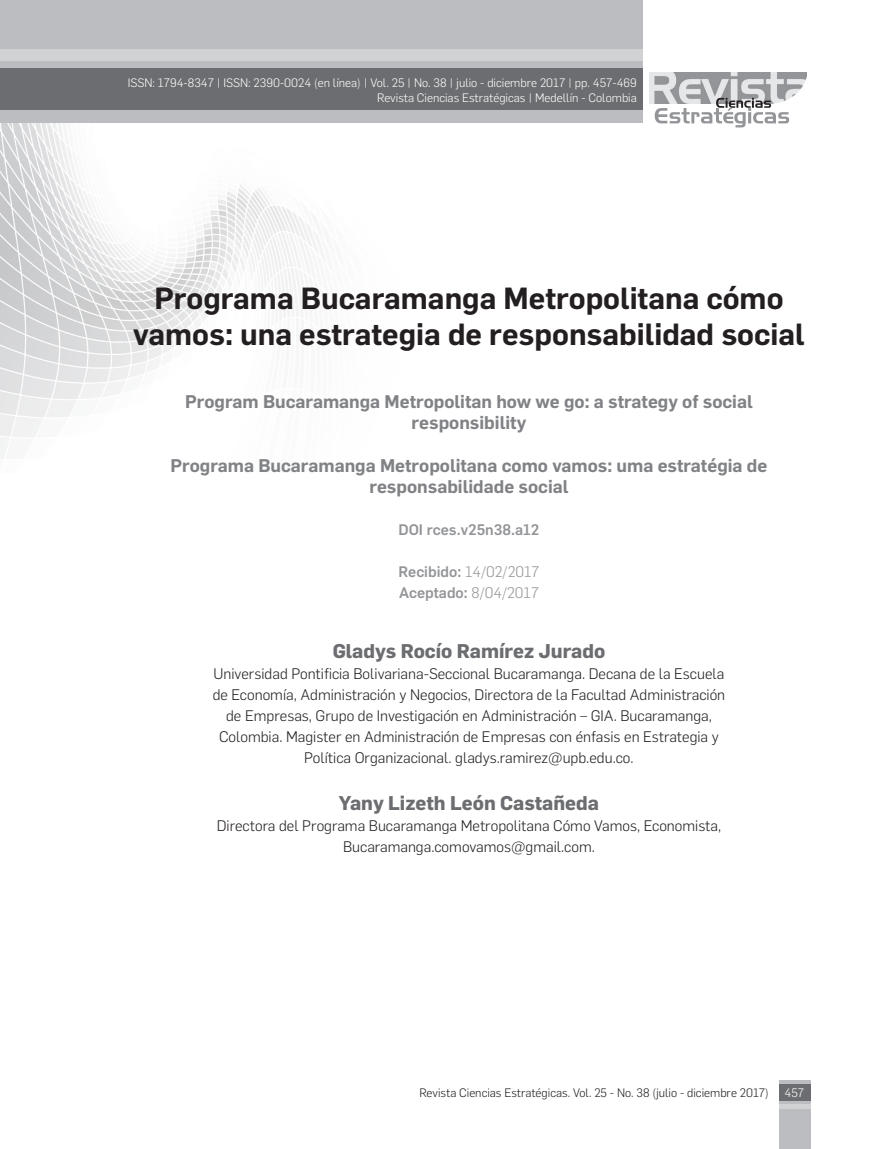
<style>
.page{position:relative;width:893px;height:1149px;background:#fff}
.page>*{position:absolute;margin:0;border:0;box-sizing:border-box;transform-origin:0 0}
.titulo{font:600 30px/36px "Flama";color:#231f20;text-align:center}
.autor{font:700 19.5px "Flama";color:#6c6d70}
.titulo_ingles{font:600 18px/21px "Flama";color:#808285;text-align:center}
.creditos_2_centrados{font:300 15px/21px "Flama";color:#231f20;text-align:center}
.recibido_y_aprobado{font:300 15px/21px "Flama";color:#939598}
.recibido_y_aprobado-2{font:500 15px "Flama";color:#939598}
.corrido{font:300 12px "Flama";color:#fff}
.t1{font:300 12px "Flama";color:#231f20}
.s1{font-weight:500}
</style>
<div class="page">
<div style="left:779px;top:1079px;width:31px;height:69px;background:#bcbdc0"></div>
<svg style="left:779px;top:1104px;width:31px;height:3px"></svg>
<div style="left:779px;top:1083px;width:31px;height:16px;background:#6c6d70"></div>
<img style="left:0;top:122px;width:402px;height:337px">
<img style="left:649px;top:72px;width:158px;height:31px">
<svg style="left:655px;top:98px;width:134px;height:29px"></svg>
<div style="left:0;top:0;width:642px;height:122px;background:#bcbdc0"></div>
<div style="left:0;top:68px;width:642px;height:41px;background:#6c6d70"></div>
<div style="left:0;top:49px;width:642px;height:12px;background:#d1d2d4"></div>
<p class="corrido" style="left:128px;top:74px;width:511px">ISSN: 1794-8347 | ISSN: 2390-0024 (en línea) | Vol. 25 | No. 38 | julio - diciembre 2017 | pp. 457-469</p>
<p class="corrido" style="left:377px;top:89px;width:261px">Revista Ciencias Estratégicas | Medellín - Colombia</p>
<p class="titulo" style="left:133px;top:278px;width:673px">Programa Bucaramanga Metropolitana cómo vamos: una estrategia de responsabilidad social</p>
<p class="titulo_ingles" style="left:185px;top:390px;width:569px">Program Bucaramanga Metropolitan how we go: a strategy of social responsibility</p>
<p class="titulo_ingles" style="left:171px;top:453px;width:598px">Programa Bucaramanga Metropolitana como vamos: uma estratégia de responsabilidade social</p>
<p class="recibido_y_aprobado-2" style="left:398px;top:518px;width:143px">DOI rces.v25n38.a12</p>
<p class="recibido_y_aprobado" style="left:399px;top:559px;width:142px"><span class="s1">Recibido:</span> 14/02/2017<br><span class="s1">Aceptado:</span> 8/04/2017</p>
<p class="autor" style="left:333px;top:636px;width:274px">Gladys Rocío Ramírez Jurado</p>
<p class="creditos_2_centrados" style="left:213px;top:662px;width:514px">Universidad Pontificia Bolivariana-Seccional Bucaramanga. Decana de la Escuela de Economía, Administración y Negocios, Directora de la Facultad Administración de Empresas, Grupo de Investigación en Administración – GIA. Bucaramanga, Colombia. Magister en Administración de Empresas con énfasis en Estrategia y Política Organizacional. gladys.ramirez@upb.edu.co.</p>
<p class="autor" style="left:339px;top:788px;width:262px">Yany Lizeth León Castañeda</p>
<p class="creditos_2_centrados" style="left:217px;top:813px;width:506px">Directora del Programa Bucaramanga Metropolitana Cómo Vamos, Economista,<br>Bucaramanga.comovamos@gmail.com.</p>
<p class="t1" style="left:419px;top:1084px;width:351px">Revista Ciencias Estratégicas. Vol. 25 - No. 38 (julio - diciembre 2017)</p>
<p class="corrido" style="left:785px;top:1084px;width:21px">457</p>
</div>
